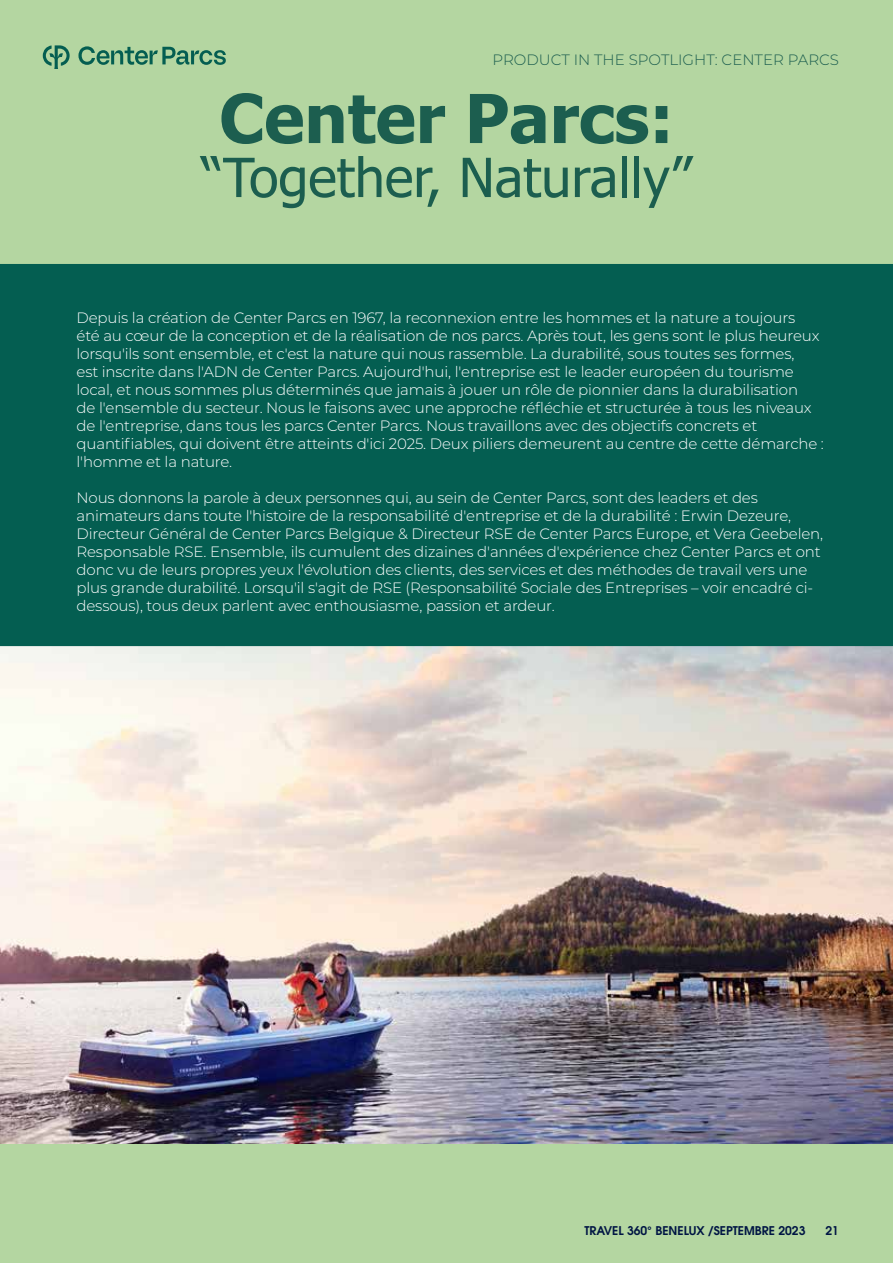
<style>
.page{position:relative;width:893px;height:1263px;background:#b4d6a1}
.page>*{position:absolute;margin:0;border:0;box-sizing:border-box;transform-origin:0 0}
.t1{font:700 67.5px "Tahoma";color:#1c5e4f}
.t2{font:54px "Tahoma";color:#1c5e4f}
.t3{font:300 15px/18px "Montserrat";letter-spacing:-.01em;color:#fff}
.t4{font:300 15px "Montserrat";color:#1c5e4f}
.t5{font:600 12px "Avant Garde LT";color:#001544}
</style>
<div class="page">
<img style="left:0;top:646px;width:893px;height:497px">
<div style="left:0;top:264px;width:893px;height:382px;background:#045e51"></div>
<svg style="left:43px;top:45px;width:183px;height:24px"></svg>
<p class="t4" style="left:493px;top:49px;width:348px">PRODUCT IN THE SPOTLIGHT: CENTER PARCS</p>
<h1 class="t1" style="left:219px;top:71px;width:456px">Center Parcs:</h1>
<h2 class="t2" style="left:201px;top:141px;width:492px">“Together, Naturally”</h2>
<p class="t3" style="left:77px;top:308px;width:749px">Depuis la création de Center Parcs en 1967, la reconnexion entre les hommes et la nature a toujours<br>été au cœur de la conception et de la réalisation de nos parcs. Après tout, les gens sont le plus heureux lorsqu'ils sont ensemble, et c'est la nature qui nous rassemble. La durabilité, sous toutes ses formes,<br>est inscrite dans l'ADN de Center Parcs. Aujourd'hui, l'entreprise est le leader européen du tourisme local, et nous sommes plus déterminés que jamais à jouer un rôle de pionnier dans la durabilisation<br>de l'ensemble du secteur. Nous le faisons avec une approche réfléchie et structurée à tous les niveaux de l'entreprise, dans tous les parcs Center Parcs. Nous travaillons avec des objectifs concrets et quantifiables, qui doivent être atteints d'ici 2025. Deux piliers demeurent au centre de cette démarche : l'homme et la nature.</p>
<p class="t3" style="left:77px;top:488px;width:748px">Nous donnons la parole à deux personnes qui, au sein de Center Parcs, sont des leaders et des animateurs dans toute l'histoire de la responsabilité d'entreprise et de la durabilité : Erwin Dezeure, Directeur Général de Center Parcs Belgique &amp; Directeur RSE de Center Parcs Europe, et Vera Geebelen, Responsable RSE. Ensemble, ils cumulent des dizaines d'années d'expérience chez Center Parcs et ont donc vu de leurs propres yeux l'évolution des clients, des services et des méthodes de travail vers une plus grande durabilité. Lorsqu'il s'agit de RSE (Responsabilité Sociale des Entreprises – voir encadré ci&shy;dessous), tous deux parlent avec enthousiasme, passion et ardeur.</p>
<p class="t5" style="left:584px;top:1222px;width:222px">TRAVEL 360° BENELUX /SEPTEMBRE 2023</p>
<p class="t5" style="left:825px;top:1222px;width:15px">21</p>
</div>
